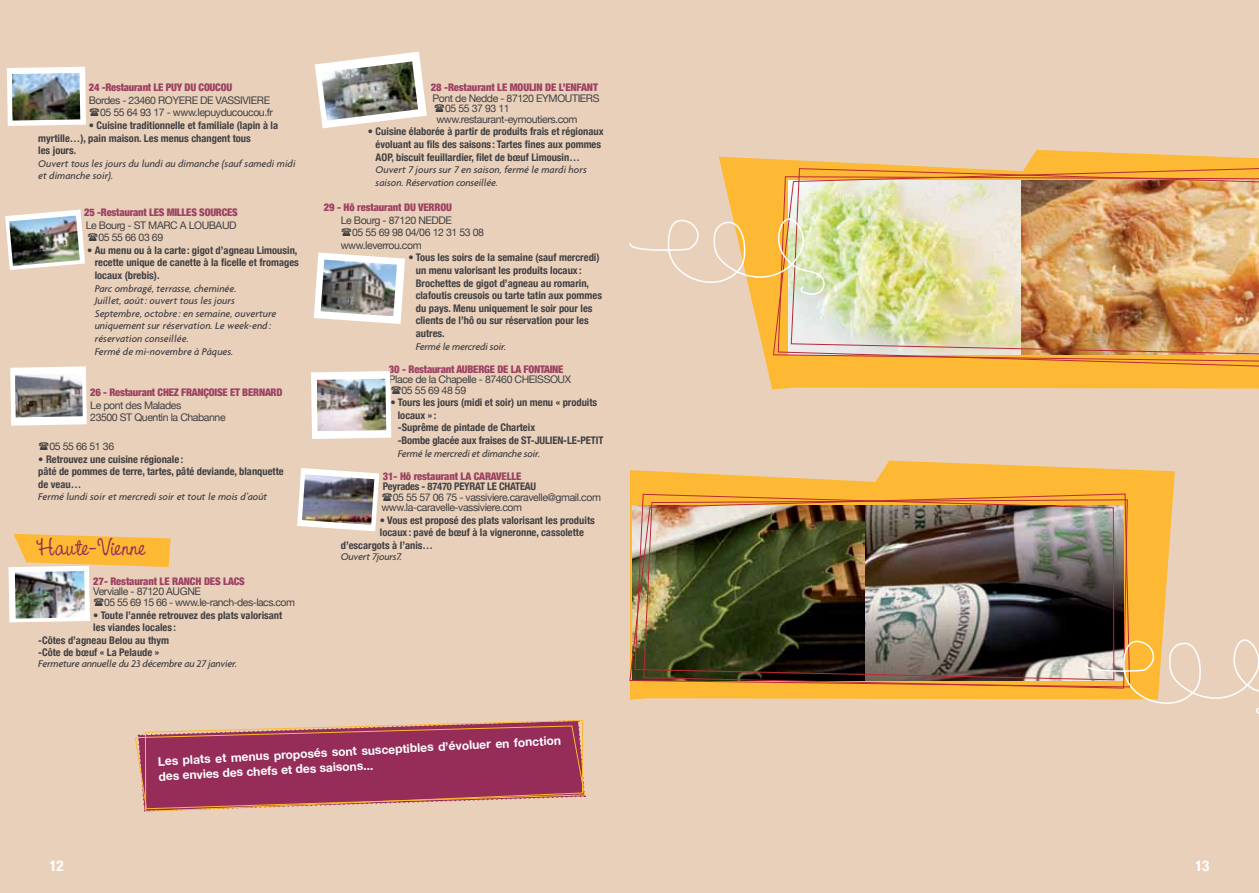
<style>
.page{position:relative;width:1259px;height:893px;background:#fff}
.page>*{position:absolute;margin:0;border:0;box-sizing:border-box;transform-origin:0 0}
.t1{font:27px "CAC Pinafore";letter-spacing:-.02em;color:#952d58}
.t2{font:700 condensed 15px "Helvetica Neue";letter-spacing:-.01em;color:#fff}
.t3{font:700 12px/15px "Helvetica Neue";color:#fff}
.t4{font:700 condensed 10.5px/12.6px "Helvetica Neue";color:#414042}
.t5{font:10.5px/12.6px "Helvetica Neue";letter-spacing:-.04em;color:#414042}
.t6{font:italic 500 10.5px/12.6px "Agenda";color:#414042}
.t7{font:900 condensed 10.5px "Helvetica Neue";letter-spacing:-.02em;color:#9d4262}
.t8{font:italic 500 10.5px "Agenda";letter-spacing:-.02em;color:#414042}
.t9{font:700 condensed 10.5px "Helvetica Neue";letter-spacing:-.02em;color:#414042}
</style>
<div class="page">
<div style="left:630px;top:0;width:629px;height:893px;background:#e9d0bb"></div>
<svg style="left:629px;top:461px;width:545px;height:239px;fill:#fdb933"></svg>
<svg style="left:719px;top:150px;width:540px;height:239px;fill:#fdb933"></svg>
<div style="left:0;top:0;width:629px;height:893px;background:#e9d0bb"></div>
<svg style="left:777px;top:176px;width:482px;height:192px;background:#f4a837"></svg>
<img style="left:790px;top:168px;width:469px;height:187px">
<svg style="left:643px;top:499px;width:485px;height:190px;background:#c5873d"></svg>
<img style="left:634px;top:494px;width:480px;height:186px">
<svg style="left:629px;top:213px;width:201px;height:83px"></svg>
<svg style="left:1081px;top:634px;width:178px;height:80px"></svg>
<svg style="left:135px;top:720px;width:450px;height:92px"></svg>
<svg style="left:315px;top:52px;width:112px;height:76px"></svg>
<img style="left:321px;top:61px;width:97px;height:60px">
<svg style="left:314px;top:253px;width:91px;height:71px"></svg>
<img style="left:321px;top:260px;width:76px;height:56px">
<svg style="left:10px;top:366px;width:77px;height:60px;background:#fbf7f4"></svg>
<img style="left:15px;top:374px;width:68px;height:43px">
<img style="left:7px;top:67px;width:79px;height:59px">
<img style="left:5px;top:210px;width:80px;height:60px">
<img style="left:9px;top:534px;width:162px;height:88px">
<img style="left:311px;top:371px;width:81px;height:68px">
<img style="left:297px;top:468px;width:82px;height:63px">
<p class="t7" style="left:89px;top:81px;width:145px">24 -RESTAURANT LE PUY DU COUCOU</p>
<p class="t5" style="left:89px;top:94px;width:186px;text-align:right">Bordes - 23460 ROYERE DE VASSIVIERE<br>05 55 64 93 17 - www.lepuyducoucou.fr</p>
<p class="t4" style="left:38px;top:119px;width:241px;text-indent:50px">• Cuisine traditionnelle et familiale (lapin à la myrtille…), pain maison. Les menus changent tous<br>les jours.</p>
<p class="t6" style="left:38px;top:157px;width:259px">Ouvert tous les jours du lundi au dimanche (sauf samedi midi et dimanche soir).</p>
<p class="t7" style="left:84px;top:206px;width:96px">25 -RESTAURANT LES MILLES</p>
<p class="t7" style="left:199px;top:206px;width:23px">SOURCES</p>
<p class="t5" style="left:99px;top:218px;width:139px;text-indent:-13px">Le Bourg - ST MARC A LOUBAUD<br>05 55 66 03 69</p>
<p class="t4" style="left:95px;top:244px;width:206px;text-indent:-7px">• Au menu ou à la carte : gigot d’agneau Limousin, recette unique de canette à la ficelle et fromages locaux (brebis).</p>
<p class="t6" style="left:95px;top:282px;width:183px">Parc ombragé, terrasse, cheminée.<br>Juillet, août: ouvert tous les jours Septembre, octobre : en semaine, ouverture uniquement sur réservation. Le week-end: réservation conseillée.<br>Fermé de mi-novembre à Pâques.</p>
<p class="t7" style="left:90px;top:386px;width:182px">26 - RESTAURANT CHEZ FRANÇOISE ET BERNARD</p>
<p class="t5" style="left:90px;top:398px;width:137px">Le pont des Malades<br>23500 ST Quentin la Chabanne</p>
<p class="t5" style="left:50px;top:440px;width:66px">05 55 66 51 36</p>
<p class="t4" style="left:38px;top:452px;width:247px">• Retrouvez une cuisine régionale:<br>pâté de pommes de terre, tartes, pâté deviande, blanquette de veau…</p>
<p class="t6" style="left:38px;top:490px;width:230px">Fermé lundi soir et mercredi soir et tout le mois d’août</p>
<h1 class="t1" style="left:36px;top:531px;width:111px">Haute-Vienne</h1>
<p class="t7" style="left:93px;top:575px;width:118px">27- RESTAURANT LE RANCH DES</p>
<p class="t7" style="left:223px;top:575px;width:12px">LACS</p>
<p class="t5" style="left:104px;top:586px;width:192px;line-height:10.5px;text-indent:-11px">Vervialle - 87120 AUGNE<br>05 55 69 15 66 - www.le-ranch-des-lacs.com</p>
<p class="t4" style="left:93px;top:608px;width:190px">• Toute l’année retrouvez des plats valorisant</p>
<p class="t4" style="left:93px;top:621px;width:84px">les viandes locales :</p>
<p class="t4" style="left:38px;top:634px;width:132px">-Côtes d’agneau Belou au thym</p>
<p class="t4" style="left:38px;top:646px;width:123px">-Côte de bœuf « La Pelaude »</p>
<p class="t8" style="left:38px;top:657px;width:200px">Fermeture annuelle du 23 décembre au 27 janvier.</p>
<p class="t7" style="left:431px;top:81px;width:167px">28 -RESTAURANT LE MOULIN DE L’ENFANT</p>
<p class="t5" style="left:432px;top:92px;width:169px">Pont de Nedde - 87120 EYMOUTIERS</p>
<p class="t5" style="left:445px;top:102px;width:66px">05 55 37 93 11</p>
<p class="t5" style="left:436px;top:113px;width:143px">www.restaurant-eymoutiers.com</p>
<p class="t4" style="left:376px;top:125px;width:229px;text-indent:-8px">• Cuisine élaborée à partir de produits frais et régionaux évoluant au fils des saisons : Tartes fines aux pommes<br>AOP, biscuit feuillardier, filet de bœuf Limousin…</p>
<p class="t6" style="left:376px;top:163px;width:213px">Ouvert 7 jours sur 7 en saison, fermé le mardi hors saison. Réservation conseillée.</p>
<p class="t7" style="left:324px;top:201px;width:130px">29 - HÔ RESTAURANT DU VERROU</p>
<p class="t5" style="left:341px;top:213px;width:113px">Le Bourg - 87120 NEDDE</p>
<p class="t5" style="left:352px;top:226px;width:133px">05 55 69 98 04/06 12 31 53 08</p>
<p class="t5" style="left:341px;top:239px;width:82px">www.leverrou.com</p>
<p class="t4" style="left:416px;top:251px;width:188px;text-indent:-7px">• Tous les soirs de la semaine (sauf mercredi) un menu valorisant les produits locaux :<br>Brochettes de gigot d’agneau au romarin, clafoutis creusois ou tarte tatin aux pommes du pays. Menu uniquement le soir pour les clients de l’hô ou sur réservation pour les autres.</p>
<p class="t8" style="left:416px;top:340px;width:92px">Fermé le mercredi soir.</p>
<p class="t7" style="left:389px;top:362px;width:176px">30 - RESTAURANT AUBERGE DE LA FONTAINE</p>
<p class="t5" style="left:401px;top:374px;width:171px;line-height:10.5px;text-indent:-13px">Place de la Chapelle - 87460 CHEISSOUX<br>05 55 69 48 59</p>
<p class="t4" style="left:398px;top:396px;width:207px;text-indent:-7px">• Tours les jours (midi et soir) un menu « produits locaux »:<br>-Suprême de pintade de Charteix<br>-Bombe glacée aux fraises de ST-JULIEN-LE-PETIT</p>
<p class="t8" style="left:398px;top:447px;width:144px">Fermé le mercredi et dimanche soir.</p>
<p class="t7" style="left:383px;top:470px;width:103px">31- HÔ RESTAURANT LA CARAVELLE</p>
<p class="t9" style="left:383px;top:480px;width:155px">Peyrades - 87470 PEYRAT LE CHATEAU</p>
<p class="t5" style="left:381px;top:492px;width:221px;line-height:10.5px;text-indent:11px">05 55 57 06 75 - vassiviere.caravelle@gmail.com www.la-caravelle-vassiviere.com</p>
<p class="t4" style="left:380px;top:514px;width:216px">• Vous est proposé des plats valorisant les produits</p>
<p class="t4" style="left:380px;top:526px;width:205px">locaux : pavé de bœuf à la vigneronne, cassolette</p>
<p class="t4" style="left:341px;top:539px;width:94px">d’escargots à l’anis…</p>
<p class="t8" style="left:341px;top:550px;width:63px">Ouvert 7jours7.</p>
<p class="t3" style="left:157px;top:754px;width:405px;rotate:-3deg">Les plats et menus proposés sont susceptibles d’évoluer en fonction des envies des chefs et des saisons...</p>
<h2 class="t2" style="left:21px;top:856px;width:44px">12 12</h2>
<h2 class="t2" style="left:1195px;top:856px;width:44px">13 13</h2>
</div>
